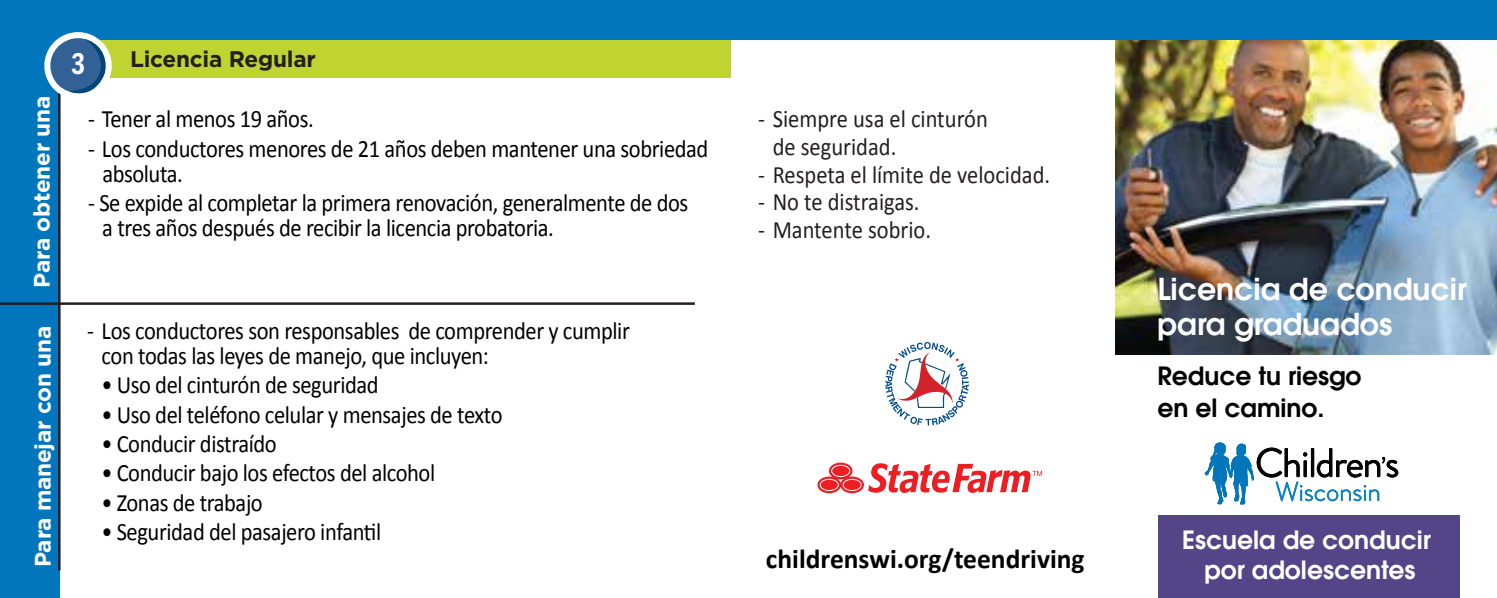
<style>
.page{position:relative;width:1497px;height:598px;background:#fff}
.page>*{position:absolute;margin:0;border:0;box-sizing:border-box;transform-origin:0 0}
.t1{font:600 30px/35px "ITC Avant Garde Pro";color:#fff}
.t2{font:700 28.75px "Adelle Sans";color:#fff;scale:.85 1}
.t3{font:700 27.5px "Calibri";color:#000}
.t4{font:25px/25px "Calibri";letter-spacing:-.02em;color:#000;scale:.9 1}
.t5{font:25px/27.5px "Calibri";color:#231f20;scale:.9 1}
.t6{font:600 25px/30px "ITC Avant Garde Pro";color:#fff;text-align:center}
.t7{font:600 25px/32.5px "ITC Avant Garde Pro";color:#000}
.t8{font:700 22.5px "Gotham";letter-spacing:-.01em;color:#fff}
.t9{font:700 22.5px "Gotham";letter-spacing:-.01em;color:#231f20}
</style>
<div class="page">
<img style="left:1115px;top:39px;width:381px;height:315px">
<div style="left:0;top:39px;width:730px;height:39px;background:#bfd430"></div>
<div style="left:0;top:0;width:1496px;height:39px;background:#0276bc"></div>
<svg style="left:817px;top:462px;width:224px;height:31px"></svg>
<div style="left:0;top:7px;width:60px;height:591px;background:#0276bc"></div>
<hr style="left:58px;top:43px;width:3px;height:527px;background:#231f20">
<hr style="left:0;top:302px;width:694px;height:3px;background:#231f20">
<svg style="left:44px;top:32px;width:69px;height:70px"></svg>
<div style="left:74px;top:39px;width:16px;height:16px;background:#316195;border-radius:50%"></div>
<svg style="left:885px;top:342px;width:83px;height:83px"></svg>
<div style="left:1158px;top:515px;width:301px;height:83px;background:#534588"></div>
<svg style="left:1204px;top:442px;width:194px;height:62px"></svg>
<p class="t8" style="left:27px;top:287px;width:193px;rotate:-90deg">Para obtener una</p>
<p class="t8" style="left:28px;top:567px;width:243px;rotate:-90deg">Para manejar con una</p>
<p class="t2" style="left:71px;top:43px;width:17px">3</p>
<p class="t9" style="left:130px;top:44px;width:187px">Licencia Regular</p>
<p class="t4" style="left:88px;top:106px;width:252px">- Tener al menos 19 años.</p>
<p class="t4" style="left:102px;top:135px;width:675px;text-indent:-14px">- Los conductores menores de 21 años deben mantener una sobriedad absoluta.</p>
<p class="t4" style="left:102px;top:190px;width:652px;text-indent:-14px">- Se expide al completar la primera renovación, generalmente de dos a tres años después de recibir la licencia probatoria.</p>
<p class="t4" style="left:102px;top:317px;width:588px;text-indent:-14px">- Los conductores son responsables de comprender y cumplir con todas las leyes de manejo, que incluyen:</p>
<p class="t4" style="left:102px;top:372px;width:309px">• Uso del cinturón de seguridad</p>
<p class="t4" style="left:102px;top:401px;width:447px">• Uso del teléfono celular y mensajes de texto</p>
<p class="t4" style="left:102px;top:430px;width:196px">• Conducir distraído</p>
<p class="t4" style="left:102px;top:460px;width:372px">• Conducir bajo los efectos del alcohol</p>
<p class="t4" style="left:102px;top:489px;width:181px">• Zonas de trabajo</p>
<p class="t4" style="left:102px;top:518px;width:312px">• Seguridad del pasajero infantil</p>
<p class="t5" style="left:772px;top:105px;width:240px;text-indent:-14px">- Siempre usa el cinturón de seguridad.</p>
<p class="t5" style="left:758px;top:160px;width:326px">- Respeta el límite de velocidad.</p>
<p class="t5" style="left:758px;top:187px;width:181px">- No te distraigas.</p>
<p class="t5" style="left:758px;top:215px;width:193px">- Mantente sobrio.</p>
<p class="t3" style="left:766px;top:539px;width:320px">childrenswi.org/teendriving</p>
<p class="t1" style="left:1157px;top:270px;width:310px">Licencia de conducir para graduados</p>
<p class="t7" style="left:1157px;top:359px;width:205px">Reduce tu riesgo en el camino.</p>
<p class="t6" style="left:1182px;top:524px;width:250px">Escuela de conducir por adolescentes</p>
</div>
